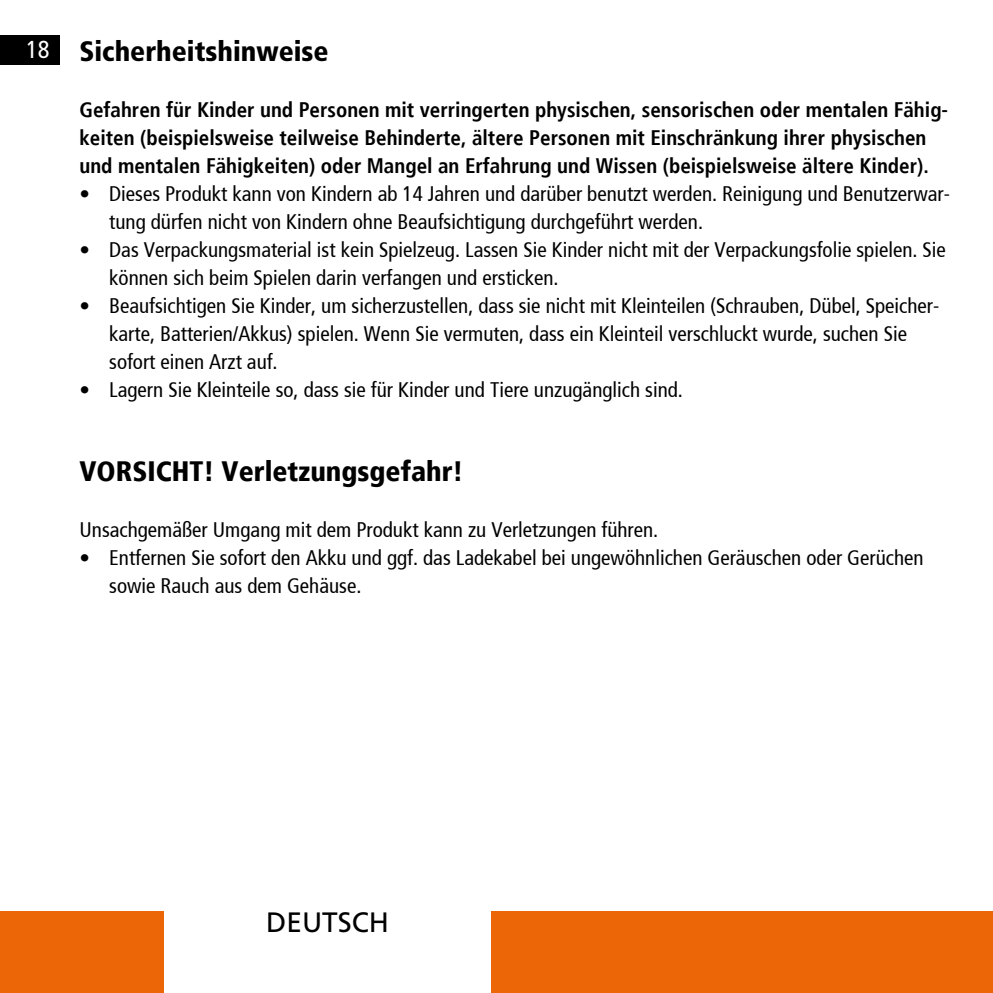
<style>
.page{position:relative;width:993px;height:993px;background:#fff}
.page>*{position:absolute;margin:0;border:0;box-sizing:border-box;transform-origin:0 0}
.t1{font:900 condensed 28px "Frutiger";color:#000}
.t2{font:900 condensed 28px "Frutiger LT";color:#000}
.t3{font:28px "Frutiger LT";color:#000}
.t4{font:condensed 24.5px "Frutiger LT";color:#fff}
.t5{font:condensed 21px/28px "Frutiger";color:#000}
.t6{font:700 condensed 21px/28px "Frutiger";color:#000}
</style>
<div class="page">
<div style="left:0;top:910px;width:164px;height:82px;background:#ec6608"></div>
<div style="left:0;top:35px;width:60px;height:29px;background:#000"></div>
<div style="left:491px;top:910px;width:501px;height:82px;background:#ec6608"></div>
<p class="t4" style="left:26px;top:35px;width:25px">18</p>
<h1 class="t2" style="left:79px;top:34px;width:250px">Sicherheitshinweise</h1>
<p class="t6" style="left:79px;top:97px;width:870px">Gefahren für Kinder und Personen mit verringerten physischen, sensorischen oder mentalen Fähig&shy;keiten (beispielsweise teilweise Behinderte, ältere Personen mit Einschränkung ihrer physischen und mentalen Fähigkeiten) oder Mangel an Erfahrung und Wissen (beispielsweise ältere Kinder).</p>
<p class="t5" style="left:109px;top:181px;width:841px;text-indent:-30px">• Dieses Produkt kann von Kindern ab 14 Jahren und darüber benutzt werden. Reinigung und Benutzerwar&shy;tung dürfen nicht von Kindern ohne Beaufsichtigung durchgeführt werden.</p>
<p class="t5" style="left:109px;top:237px;width:837px;text-indent:-30px">• Das Verpackungsmaterial ist kein Spielzeug. Lassen Sie Kinder nicht mit der Verpackungsfolie spielen. Sie können sich beim Spielen darin verfangen und ersticken.</p>
<p class="t5" style="left:109px;top:293px;width:831px;text-indent:-30px">• Beaufsichtigen Sie Kinder, um sicherzustellen, dass sie nicht mit Kleinteilen (Schrauben, Dübel, Speicher&shy;karte, Batterien/Akkus) spielen. Wenn Sie vermuten, dass ein Kleinteil verschluckt wurde, suchen Sie sofort einen Arzt auf.</p>
<p class="t5" style="left:79px;top:377px;width:605px">• Lagern Sie Kleinteile so, dass sie für Kinder und Tiere unzugänglich sind.</p>
<h1 class="t1" style="left:79px;top:458px;width:385px">VORSICHT! Verletzungsgefahr!</h1>
<p class="t5" style="left:79px;top:517px;width:580px">Unsachgemäßer Umgang mit dem Produkt kann zu Verletzungen führen.</p>
<p class="t5" style="left:109px;top:545px;width:815px;text-indent:-30px">• Entfernen Sie sofort den Akku und ggf. das Ladekabel bei ungewöhnlichen Geräuschen oder Gerüchen sowie Rauch aus dem Gehäuse.</p>
<h1 class="t3" style="left:266px;top:905px;width:124px">DEUTSCH</h1>
</div>
